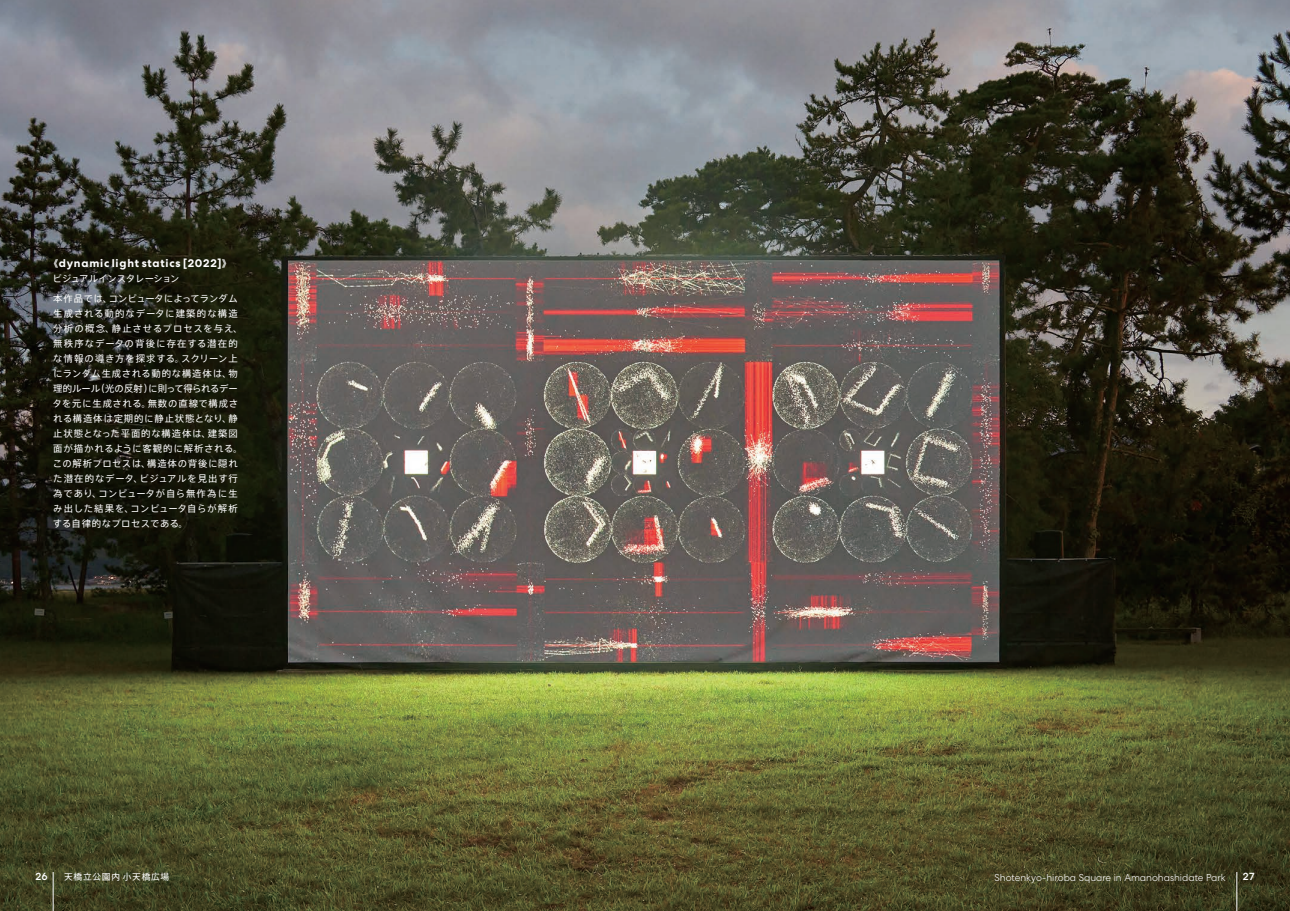
<style>
.page{position:relative;width:1290px;height:911px;background:#fff}
.page>*{position:absolute;margin:0;border:0;box-sizing:border-box;transform-origin:0 0}
.t1{font:700 11.25px "Centra No 2";letter-spacing:.065em;color:#fff}
.t2{font:500 10.5px "Centra No 2";color:#fff}
.t3{font:300 10px "Centra No 2";color:#fff}
.t4{font:9.38px/15px "Axis Std";letter-spacing:.08em;color:#fff}
.t5{font:9.38px "Axis Std";letter-spacing:-.05em;color:#fff}
.t6{font:8.75px "Axis Std";letter-spacing:.08em;color:#fff}
.s1{font-family:"Axis Std";font-weight:800;font-size:9.38px}
</style>
<div class="page">
<img style="left:0;top:0;width:1290px;height:911px">
<hr style="left:53px;top:872px;width:1px;height:39px;background:#fff">
<hr style="left:1236px;top:872px;width:1px;height:39px;background:#fff">
<p class="t1" style="left:49px;top:256px;width:184px"><span class="s1">《</span>dynamic light statics [2022]<span class="s1">》</span></p>
<p class="t5" style="left:53px;top:271px;width:128px">ビジュアルインスタレーション</p>
<p class="t4" style="left:53px;top:290px;width:191px">本作品では、コンピュータによってランダム生成される動的なデータに建築的な構造分析の概念、静止させるプロセスを与え、無秩序なデータの背後に存在する潜在的な情報の導き方を探求する。スクリーン上にランダム生成される動的な構造体は、物理的ルール（光の反射）に則って得られるデータを元に生成される。無数の直線で構成される構造体は定期的に静止状態となり、静止状態となった平面的な構造体は、建築図面が描かれるように客観的に解析される。この解析プロセスは、構造体の背後に隠れた潜在的なデータ、ビジュアルを見出す行為であり、コンピュータが自ら無作為に生み出した結果を、コンピュータ自らが解析する自律的なプロセスである。</p>
<p class="t2" style="left:35px;top:870px;width:14px">26</p>
<p class="t6" style="left:64px;top:870px;width:107px">天橋立公園内小天橋広場</p>
<p class="t3" style="left:994px;top:871px;width:233px">Shotenkyo-hiroba Square in Amanohashidate Park</p>
<p class="t2" style="left:1243px;top:870px;width:13px">27</p>
</div>
